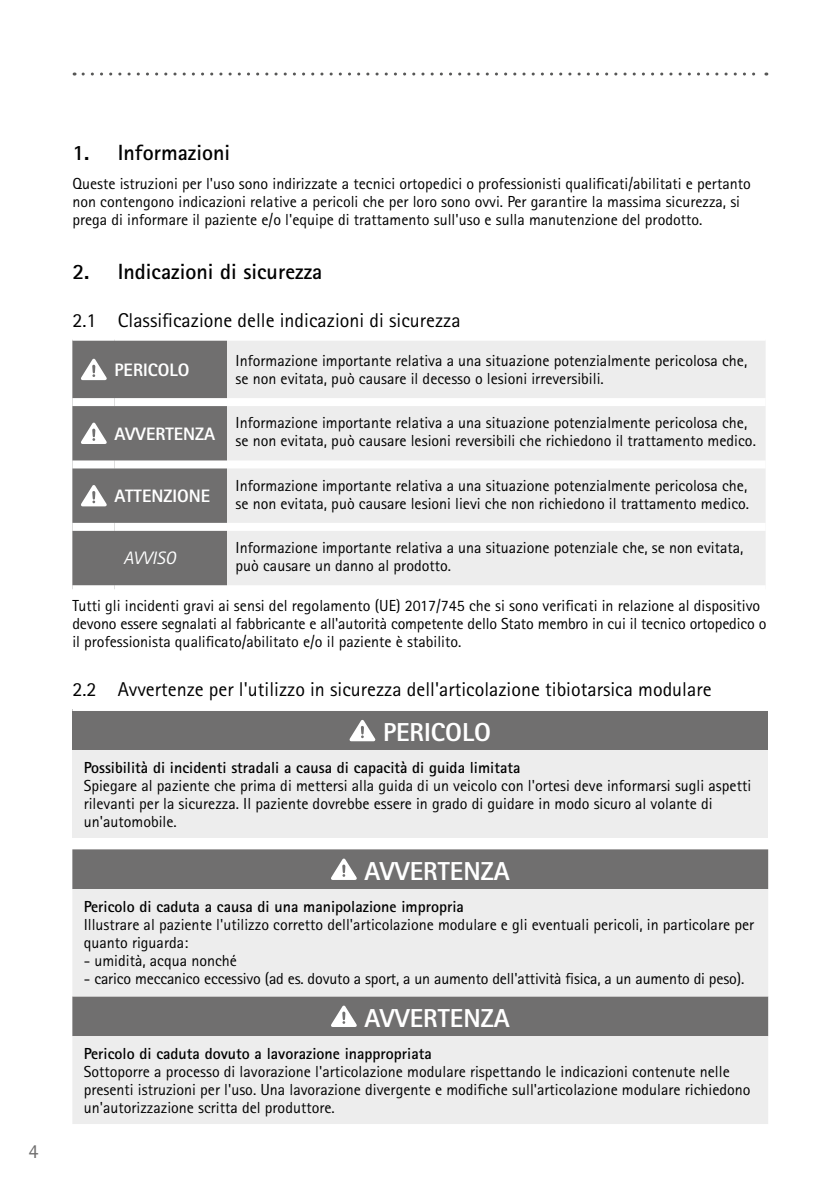
<style>
.page{position:relative;width:840px;height:1191px;background:#fff}
.page>*{position:absolute;margin:0;border:0;box-sizing:border-box;transform-origin:0 0}
.t1{font:800 26px "Rotis Sans Serif Pro";color:#fff}
.t2{font:700 22px "Rotis Sans Serif Pro";color:#000}
.t3{font:20px "Rotis Sans Serif Pro";color:#000}
.t4{font:20px "Rotis Sans Serif Pro";color:#706f6f}
.t5{font:800 18px "Rotis Sans Serif Pro";color:#fff}
.t6{font:italic 18px "Rotis Sans Serif Pro";color:#fff}
.t7{font:16px/18px "Rotis Sans Serif Pro";color:#000}
.t8{font:700 16px "Rotis Sans Serif Pro";color:#000}
</style>
<div class="page">
<svg style="left:83px;top:73px;width:683px;height:3px"></svg>
<div style="left:227px;top:341px;width:538px;height:244px;background:#ededed"></div>
<div style="left:227px;top:398px;width:538px;height:8px;background:#fff"></div>
<div style="left:227px;top:460px;width:538px;height:8px;background:#fff"></div>
<div style="left:227px;top:523px;width:538px;height:8px;background:#fff"></div>
<svg style="left:72px;top:340px;width:155px;height:249px;background:#838383"></svg>
<div style="left:72px;top:709px;width:695px;height:41px;background:#706f6f"></div>
<div style="left:72px;top:750px;width:695px;height:88px;background:#ededed"></div>
<hr style="left:72px;top:707px;width:695px;height:4px;background:#fff">
<svg style="left:349px;top:720px;width:27px;height:22px"></svg>
<div style="left:72px;top:849px;width:695px;height:40px;background:#706f6f"></div>
<svg style="left:72px;top:889px;width:695px;height:235px;background:#d8d8d8"></svg>
<svg style="left:326px;top:855px;width:35px;height:26px"></svg>
<svg style="left:326px;top:1002px;width:35px;height:26px"></svg>
<p class="t4" style="left:29px;top:1139px;width:11px">4</p>
<h2 class="t2" style="left:72px;top:138px;width:159px">1. Informazioni</h2>
<p class="t7" style="left:72px;top:175px;width:679px">Queste istruzioni per l'uso sono indirizzate a tecnici ortopedici o professionisti qualificati/abilitati e pertanto non contengono indicazioni relative a pericoli che per loro sono ovvi. Per garantire la massima sicurezza, si prega di informare il paziente e/o l'equipe di trattamento sull'uso e sulla manutenzione del prodotto.</p>
<h2 class="t2" style="left:72px;top:258px;width:251px">2. Indicazioni di sicurezza</h2>
<p class="t3" style="left:72px;top:309px;width:389px">2.1 Classificazione delle indicazioni di sicurezza</p>
<p class="t5" style="left:115px;top:358px;width:76px">PERICOLO</p>
<p class="t7" style="left:235px;top:352px;width:513px">Informazione importante relativa a una situazione potenzialmente pericolosa che, se non evitata, può causare il decesso o lesioni irreversibili.</p>
<p class="t5" style="left:115px;top:422px;width:102px">AVVERTENZA</p>
<p class="t7" style="left:235px;top:414px;width:521px">Informazione importante relativa a una situazione potenzialmente pericolosa che, se non evitata, può causare lesioni reversibili che richiedono il trattamento medico.</p>
<p class="t5" style="left:115px;top:484px;width:97px">ATTENZIONE</p>
<p class="t7" style="left:235px;top:476px;width:515px">Informazione importante relativa a una situazione potenzialmente pericolosa che, se non evitata, può causare lesioni lievi che non richiedono il trattamento medico.</p>
<p class="t6" style="left:123px;top:547px;width:54px">AVVISO</p>
<p class="t7" style="left:235px;top:539px;width:509px">Informazione importante relativa a una situazione potenziale che, se non evitata, può causare un danno al prodotto.</p>
<p class="t7" style="left:72px;top:597px;width:695px">Tutti gli incidenti gravi ai sensi del regolamento (UE) 2017/745 che si sono verificati in relazione al dispositivo devono essere segnalati al fabbricante e all'autorità competente dello Stato membro in cui il tecnico ortopedico o il professionista qualificato/abilitato e/o il paziente è stabilito.</p>
<p class="t3" style="left:72px;top:677px;width:640px">2.2 Avvertenze per l'utilizzo in sicurezza dell'articolazione tibiotarsica modulare</p>
<h1 class="t1" style="left:383px;top:716px;width:109px">PERICOLO</h1>
<p class="t8" style="left:84px;top:757px;width:438px">Possibilità di incidenti stradali a causa di capacità di guida limitata</p>
<p class="t7" style="left:84px;top:776px;width:668px">Spiegare al paziente che prima di mettersi alla guida di un veicolo con l'ortesi deve informarsi sugli aspetti rilevanti per la sicurezza. Il paziente dovrebbe essere in grado di guidare in modo sicuro al volante di un'automobile.</p>
<h1 class="t1" style="left:364px;top:854px;width:146px">AVVERTENZA</h1>
<p class="t8" style="left:84px;top:896px;width:381px">Pericolo di caduta a causa di una manipolazione impropria</p>
<p class="t7" style="left:84px;top:915px;width:671px">Illustrare al paziente l'utilizzo corretto dell'articolazione modulare e gli eventuali pericoli, in particolare per quanto riguarda:</p>
<p class="t7" style="left:84px;top:951px;width:155px">- umidità, acqua nonché</p>
<p class="t7" style="left:84px;top:969px;width:661px">- carico meccanico eccessivo (ad es. dovuto a sport, a un aumento dell'attività fisica, a un aumento di peso).</p>
<h1 class="t1" style="left:364px;top:1001px;width:146px">AVVERTENZA</h1>
<p class="t8" style="left:84px;top:1043px;width:349px">Pericolo di caduta dovuto a lavorazione inappropriata</p>
<p class="t7" style="left:84px;top:1062px;width:668px">Sottoporre a processo di lavorazione l'articolazione modulare rispettando le indicazioni contenute nelle presenti istruzioni per l'uso. Una lavorazione divergente e modifiche sull'articolazione modulare richiedono un'autorizzazione scritta del produttore.</p>
</div>
